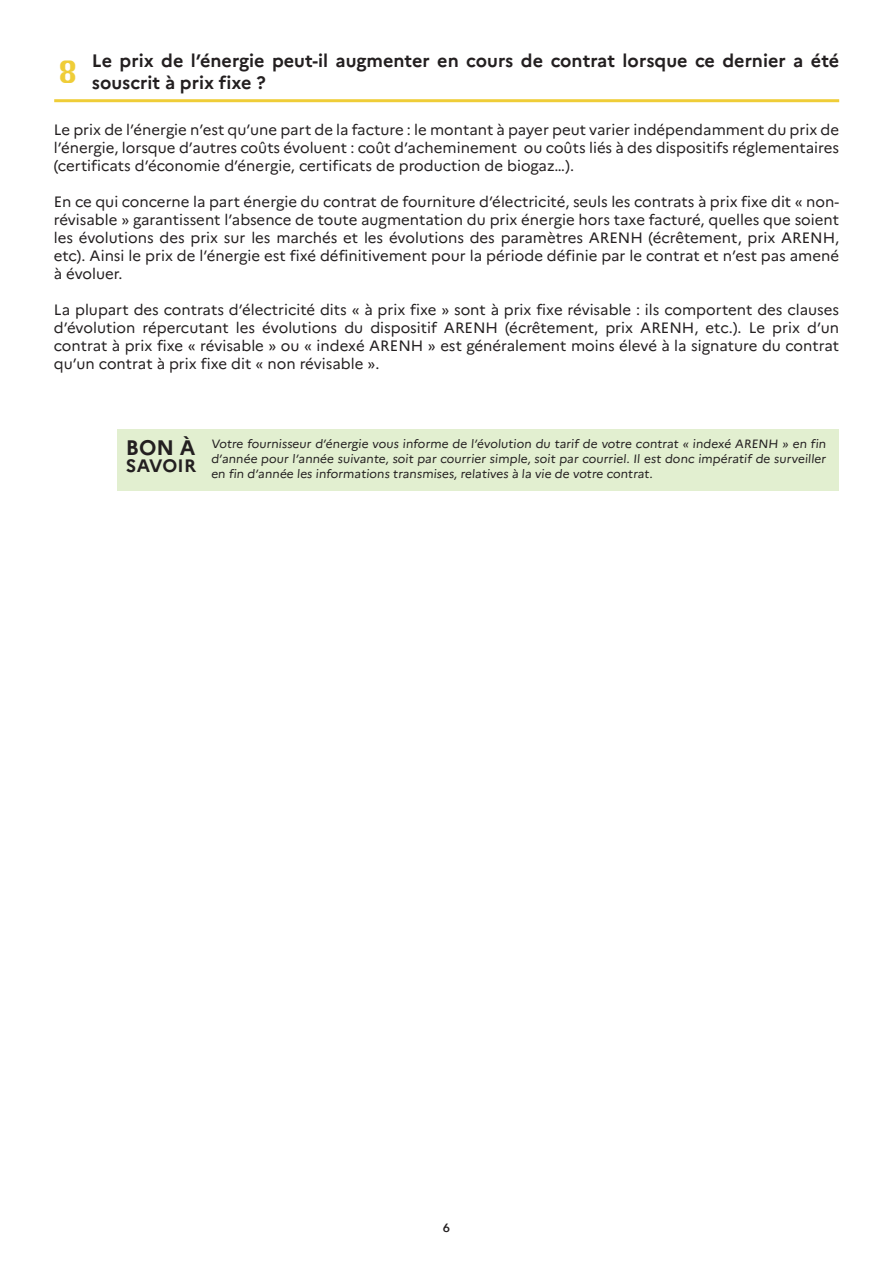
<style>
.page{position:relative;width:893px;height:1263px;background:#fff}
.page>*{position:absolute;margin:0;border:0;box-sizing:border-box;transform-origin:0 0}
.t1{font:30px "Silom";color:#efcd38}
.t2{font:700 21px "Marianne";color:#231f20}
.t3{font:700 18px/21.6px "Marianne";color:#231f20}
.t4{font:15px/18px "Marianne";color:#231f20;text-align:justify}
.t5{font:12px/15px "Marianne";letter-spacing:-.02em;color:#231f20;text-align:justify}
.t6{font:600 12px "Avenir Next";color:#231f20}
</style>
<div class="page">
<div style="left:117px;top:429px;width:722px;height:61px;background:#e2efd0"></div>
<hr style="left:54px;top:99px;width:785px;height:3px;background:#efcd38">
<h1 class="t1" style="left:58px;top:55px;width:22px">8</h1>
<p class="t3" style="left:92px;top:50px;width:749px">Le prix de l’énergie peut-il augmenter en cours de contrat lorsque ce dernier a été souscrit à prix fixe ?</p>
<p class="t4" style="left:54px;top:120px;width:787px">Le prix de l’énergie n’est qu’une part de la facture : le montant à payer peut varier indépendamment du prix de l’énergie, lorsque d’autres coûts évoluent : coût d’acheminement ou coûts liés à des dispositifs réglementaires (certificats d’économie d’énergie, certificats de production de biogaz…).</p>
<p class="t4" style="left:54px;top:192px;width:787px">En ce qui concerne la part énergie du contrat de fourniture d’électricité, seuls les contrats à prix fixe dit « non&shy;révisable » garantissent l’absence de toute augmentation du prix énergie hors taxe facturé, quelles que soient les évolutions des prix sur les marchés et les évolutions des paramètres ARENH (écrêtement, prix ARENH, etc). Ainsi le prix de l’énergie est fixé définitivement pour la période définie par le contrat et n’est pas amené à évoluer.</p>
<p class="t4" style="left:54px;top:300px;width:787px">La plupart des contrats d’électricité dits « à prix fixe » sont à prix fixe révisable : ils comportent des clauses d’évolution répercutant les évolutions du dispositif ARENH (écrêtement, prix ARENH, etc.). Le prix d’un contrat à prix fixe « révisable » ou « indexé ARENH » est généralement moins élevé à la signature du contrat qu’un contrat à prix fixe dit « non révisable ».</p>
<h2 class="t2" style="left:126px;top:435px;width:71px">BON À</h2>
<p class="t3" style="left:126px;top:454px;width:72px">SAVOIR</p>
<p class="t5" style="left:211px;top:437px;width:618px">Votre fournisseur d’énergie vous informe de l’évolution du tarif de votre contrat « indexé ARENH » en fin d’année pour l’année suivante, soit par courrier simple, soit par courriel. Il est donc impératif de surveiller en fin d’année les informations transmises, relatives à la vie de votre contrat.</p>
<p class="t6" style="left:443px;top:1218px;width:9px">6</p>
</div>
